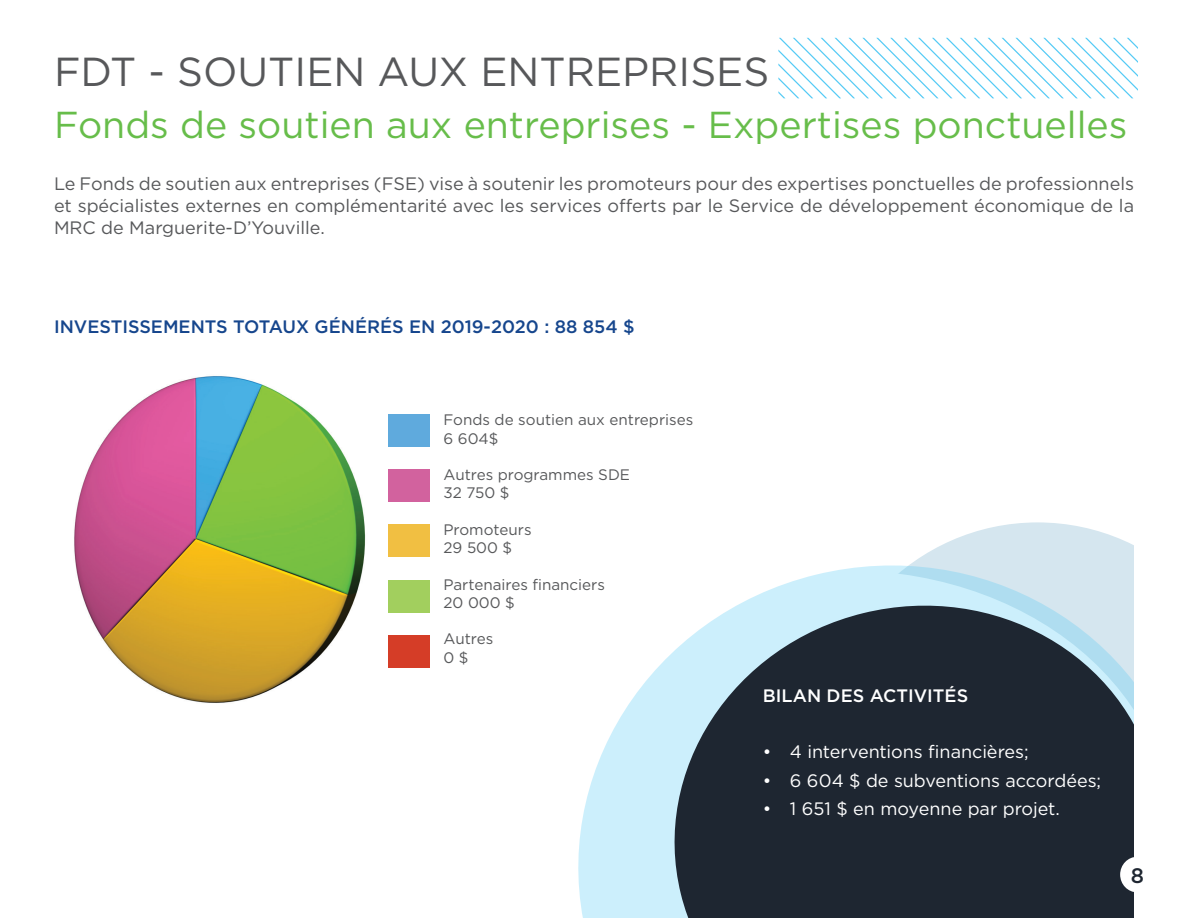
<style>
.page{position:relative;width:1188px;height:918px;background:#fff}
.page>*{position:absolute;margin:0;border:0;box-sizing:border-box;transform-origin:0 0}
.t1{font:40.5px "Gotham";color:#57585a}
.t2{font:37.5px "Gotham";color:#67bd4a}
.t3{font:500 21px "Gotham";color:#1e2631}
.t4{font:18px/21.6px "Gotham";color:#57585a;text-align:justify}
.t5{font:18px "Gotham";letter-spacing:-.005em;color:#fff}
.t6{font:500 18px "Gotham";color:#16468d}
.t7{font:500 18px "Gotham";color:#fff}
.t8{font:15.15px/18.3px "Gotham";color:#57585a}
</style>
<div class="page">
<img style="left:74px;top:376px;width:292px;height:327px">
<div style="left:388px;top:414px;width:42px;height:32px;background:#5faadd"></div>
<div style="left:388px;top:469px;width:42px;height:33px;background:#d2629e"></div>
<div style="left:388px;top:525px;width:42px;height:32px;background:#f1bf42"></div>
<div style="left:388px;top:580px;width:42px;height:32px;background:#a2cf5e"></div>
<div style="left:388px;top:635px;width:42px;height:33px;background:#d53d27"></div>
<svg style="left:778px;top:38px;width:360px;height:60px"></svg>
<svg style="left:969px;top:522px;width:137px;height:12px;fill:#d5e6ef"></svg>
<svg style="left:578px;top:534px;width:556px;height:384px"></svg>
<svg style="left:651px;top:581px;width:483px;height:337px;background:#495661"></svg>
<div style="left:1120px;top:857px;width:35px;height:35px;background:#fff;border-radius:50%"></div>
<h1 class="t1" style="left:54px;top:46px;width:717px">FDT - SOUTIEN AUX ENTREPRISES</h1>
<h2 class="t2" style="left:54px;top:101px;width:1075px">Fonds de soutien aux entreprises - Expertises ponctuelles</h2>
<p class="t4" style="left:54px;top:173px;width:1082px">Le Fonds de soutien aux entreprises (FSE) vise à soutenir les promoteurs pour des expertises ponctuelles de professionnels et spécialistes externes en complémentarité avec les services offerts par le Service de développement économique de la MRC de Marguerite-D’Youville.</p>
<p class="t6" style="left:54px;top:315px;width:582px">INVESTISSEMENTS TOTAUX GÉNÉRÉS EN 2019-2020 : 88 854 $</p>
<p class="t8" style="left:443px;top:411px;width:251px">Fonds de soutien aux entreprises<br>6 604$</p>
<p class="t8" style="left:443px;top:465px;width:188px">Autres programmes SDE<br>32 750 $</p>
<p class="t8" style="left:443px;top:520px;width:90px">Promoteurs<br>29 500 $</p>
<p class="t8" style="left:443px;top:575px;width:163px">Partenaires financiers<br>20 000 $</p>
<p class="t8" style="left:443px;top:630px;width:51px">Autres<br>0 $</p>
<p class="t7" style="left:763px;top:683px;width:207px">BILAN DES ACTIVITÉS</p>
<p class="t5" style="left:763px;top:740px;width:267px">• 4 interventions financières;</p>
<p class="t5" style="left:763px;top:769px;width:340px">• 6 604 $ de subventions accordées;</p>
<p class="t5" style="left:763px;top:797px;width:299px">• 1 651 $ en moyenne par projet.</p>
<p class="t3" style="left:1131px;top:862px;width:15px">8</p>
</div>
